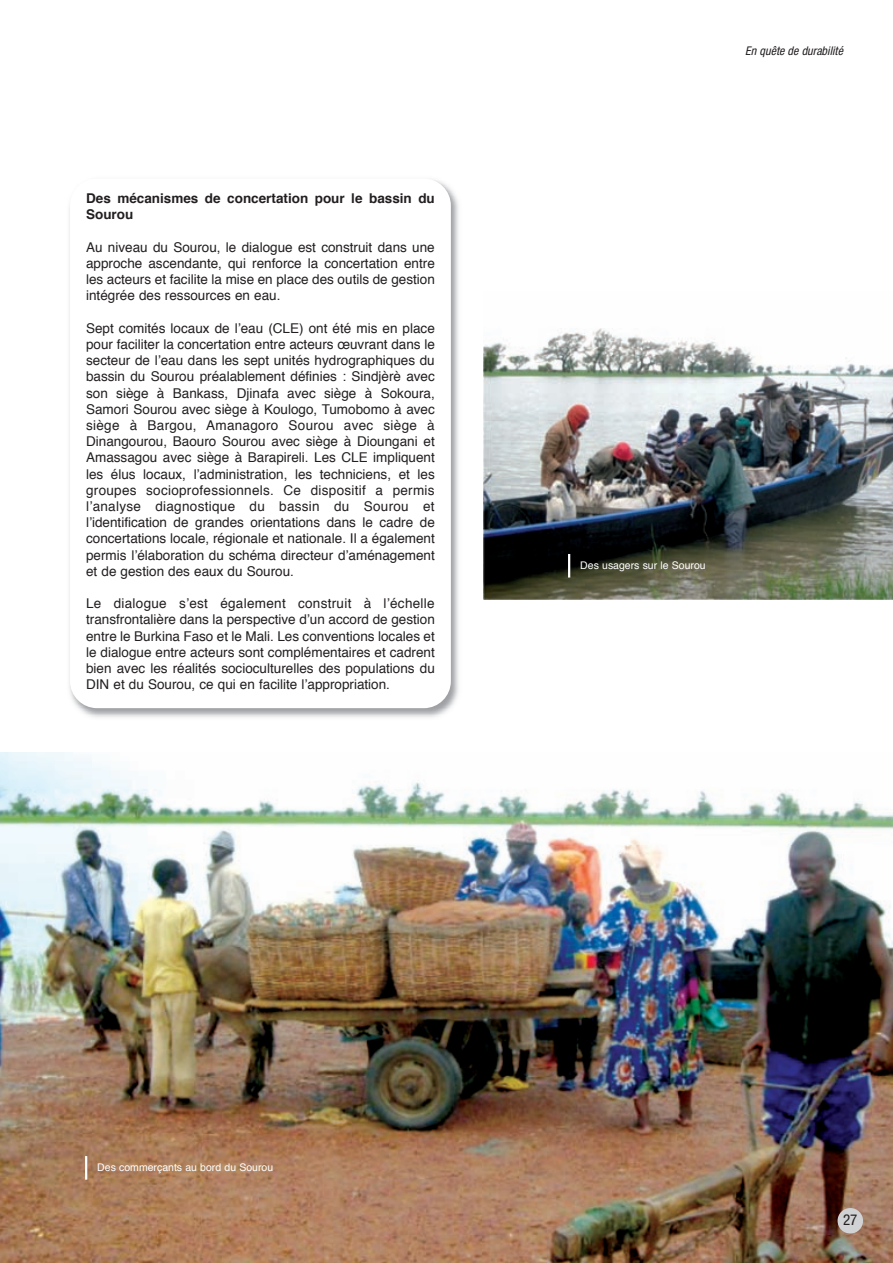
<style>
.page{position:relative;width:893px;height:1263px;background:#fff}
.page>*{position:absolute;margin:0;border:0;box-sizing:border-box;transform-origin:0 0}
.t1{font:condensed 15px "Helvetica Neue";color:#231f20}
.t2{font:13.5px/16.2px "Helvetica";color:#231f20;text-align:justify}
.t3{font:700 13.5px/16.2px "Helvetica";color:#231f20}
.t4{font:italic condensed 12px "Helvetica Neue";color:#231f20}
.t5{font:10.5px "Helvetica";color:#fff}
</style>
<div class="page">
<img style="left:0;top:753px;width:893px;height:510px">
<img style="left:69px;top:180px;width:390px;height:537px">
<div style="left:70px;top:179px;width:381px;height:529px;background:#fff;border-radius:27px"></div>
<div style="left:837px;top:1208px;width:26px;height:25px;background:#d1d2d4;border-radius:50%"></div>
<img style="left:483px;top:328px;width:410px;height:271px">
<hr style="left:568px;top:554px;width:2px;height:23px;background:#fff">
<hr style="left:85px;top:1156px;width:2px;height:24px;background:#fff">
<p class="t3" style="left:86px;top:191px;width:350px">Des mécanismes de concertation pour le bassin du<br>Sourou</p>
<p class="t2" style="left:86px;top:240px;width:350px">Au niveau du Sourou, le dialogue est construit dans une approche ascendante, qui renforce la concertation entre les acteurs et facilite la mise en place des outils de gestion intégrée des ressources en eau.</p>
<p class="t2" style="left:86px;top:321px;width:350px">Sept comités locaux de l’eau (CLE) ont été mis en place pour faciliter la concertation entre acteurs œuvrant dans le secteur de l’eau dans les sept unités hydrographiques du bassin du Sourou préalablement définies : Sindjèrè avec son siège à Bankass, Djinafa avec siège à Sokoura, Samori Sourou avec siège à Koulogo, Tumobomo à avec siège à Bargou, Amanagoro Sourou avec siège à Dinangourou, Baouro Sourou avec siège à Dioungani et Amassagou avec siège à Barapireli. Les CLE impliquent les élus locaux, l’administration, les techniciens, et les groupes socioprofessionnels. Ce dispositif a permis l’analyse diagnostique du bassin du Sourou et l’identification de grandes orientations dans le cadre de concertations locale, régionale et nationale. Il a également permis l’élaboration du schéma directeur d’aménagement et de gestion des eaux du Sourou.</p>
<p class="t2" style="left:86px;top:596px;width:350px">Le dialogue s’est également construit à l’échelle transfrontalière dans la perspective d’un accord de gestion entre le Burkina Faso et le Mali. Les conventions locales et le dialogue entre acteurs sont complémentaires et cadrent bien avec les réalités socioculturelles des populations du DIN et du Sourou, ce qui en facilite l’appropriation.</p>
<p class="t4" style="left:745px;top:46px;width:99px">En quête de durabilité</p>
<p class="t5" style="left:580px;top:561px;width:127px">Des usagers sur le Sourou</p>
<p class="t5" style="left:97px;top:1163px;width:177px">Des commerçants au bord du Sourou</p>
<p class="t1" style="left:843px;top:1214px;width:16px">27</p>
</div>
